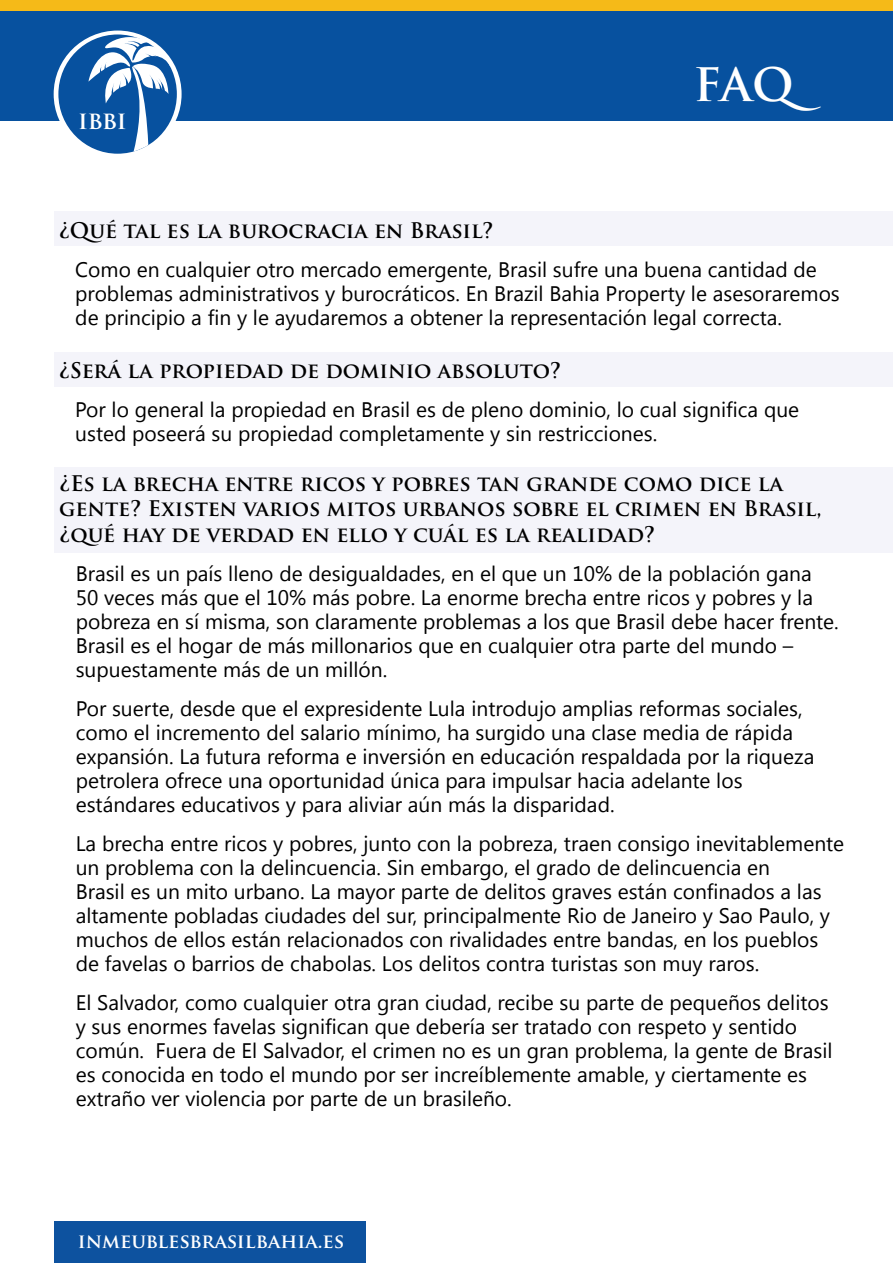
<style>
.page{position:relative;width:893px;height:1263px;background:#fff}
.page>*{position:absolute;margin:0;border:0;box-sizing:border-box;transform-origin:0 0}
.t1{font:700 45px "Trajan Pro";color:#fff}
.t2{font:700 24px "Trajan Pro";color:#fff}
.t3{font:21px/24px "Segoe UI";color:#000}
.t4{font:700 21px/25.2px "Trajan Pro";color:#000}
.t5{font:700 19.5px "Trajan Pro";color:#fff}
</style>
<div class="page">
<div style="left:0;top:9px;width:893px;height:111px;background:#07519f"></div>
<div style="left:0;top:0;width:893px;height:11px;background:#f5ba18"></div>
<div style="left:54px;top:31px;width:128px;height:127px;background:#fff;border-radius:50%"></div>
<div style="left:58px;top:34px;width:119px;height:120px;background:#07519f;border-radius:50%"></div>
<svg style="left:88px;top:37px;width:83px;height:114px"></svg>
<div style="left:54px;top:1222px;width:311px;height:41px;background:#0d529f"></div>
<div style="left:54px;top:467px;width:839px;height:85px;background:#f4f4fa"></div>
<div style="left:54px;top:352px;width:839px;height:35px;background:#f4f4fa"></div>
<div style="left:54px;top:211px;width:839px;height:35px;background:#f4f4fa"></div>
<p class="t2" style="left:78px;top:105px;width:50px">ibbi</p>
<h1 class="t1" style="left:693px;top:57px;width:129px">FAQ</h1>
<p class="t4" style="left:59px;top:218px;width:436px">¿Qué tal es la burocracia en Brasil?</p>
<p class="t3" style="left:75px;top:256px;width:766px">Como en cualquier otro mercado emergente, Brasil sufre una buena cantidad de problemas administrativos y burocráticos. En Brazil Bahia Property le asesoraremos de principio a fin y le ayudaremos a obtener la representación legal correcta.</p>
<p class="t4" style="left:59px;top:358px;width:504px">¿Será la propiedad de dominio absoluto?</p>
<p class="t3" style="left:75px;top:396px;width:725px">Por lo general la propiedad en Brasil es de pleno dominio, lo cual significa que usted poseerá su propiedad completamente y sin restricciones.</p>
<p class="t4" style="left:59px;top:471px;width:764px">¿Es la brecha entre ricos y pobres tan grande como dice la gente? Existen varios mitos urbanos sobre el crimen en Brasil, ¿qué hay de verdad en ello y cuál es la realidad?</p>
<p class="t3" style="left:76px;top:560px;width:764px">Brasil es un país lleno de desigualdades, en el que un 10% de la población gana 50 veces más que el 10% más pobre. La enorme brecha entre ricos y pobres y la pobreza en sí misma, son claramente problemas a los que Brasil debe hacer frente.<br>Brasil es el hogar de más millonarios que en cualquier otra parte del mundo – supuestamente más de un millón.</p>
<p class="t3" style="left:76px;top:695px;width:740px">Por suerte, desde que el expresidente Lula introdujo amplias reformas sociales, como el incremento del salario mínimo, ha surgido una clase media de rápida expansión. La futura reforma e inversión en educación respaldada por la riqueza petrolera ofrece una oportunidad única para impulsar hacia adelante los estándares educativos y para aliviar aún más la disparidad.</p>
<p class="t3" style="left:76px;top:830px;width:770px">La brecha entre ricos y pobres, junto con la pobreza, traen consigo inevitablemente un problema con la delincuencia. Sin embargo, el grado de delincuencia en<br>Brasil es un mito urbano. La mayor parte de delitos graves están confinados a las altamente pobladas ciudades del sur, principalmente Rio de Janeiro y Sao Paulo, y muchos de ellos están relacionados con rivalidades entre bandas, en los pueblos de favelas o barrios de chabolas. Los delitos contra turistas son muy raros.</p>
<p class="t3" style="left:76px;top:989px;width:758px">El Salvador, como cualquier otra gran ciudad, recibe su parte de pequeños delitos y sus enormes favelas significan que debería ser tratado con respeto y sentido común. Fuera de El Salvador, el crimen no es un gran problema, la gente de Brasil es conocida en todo el mundo por ser increíblemente amable, y ciertamente es extraño ver violencia por parte de un brasileño.</p>
<p class="t5" style="left:78px;top:1229px;width:268px">inmeublesbrasilbahia.es</p>
</div>
